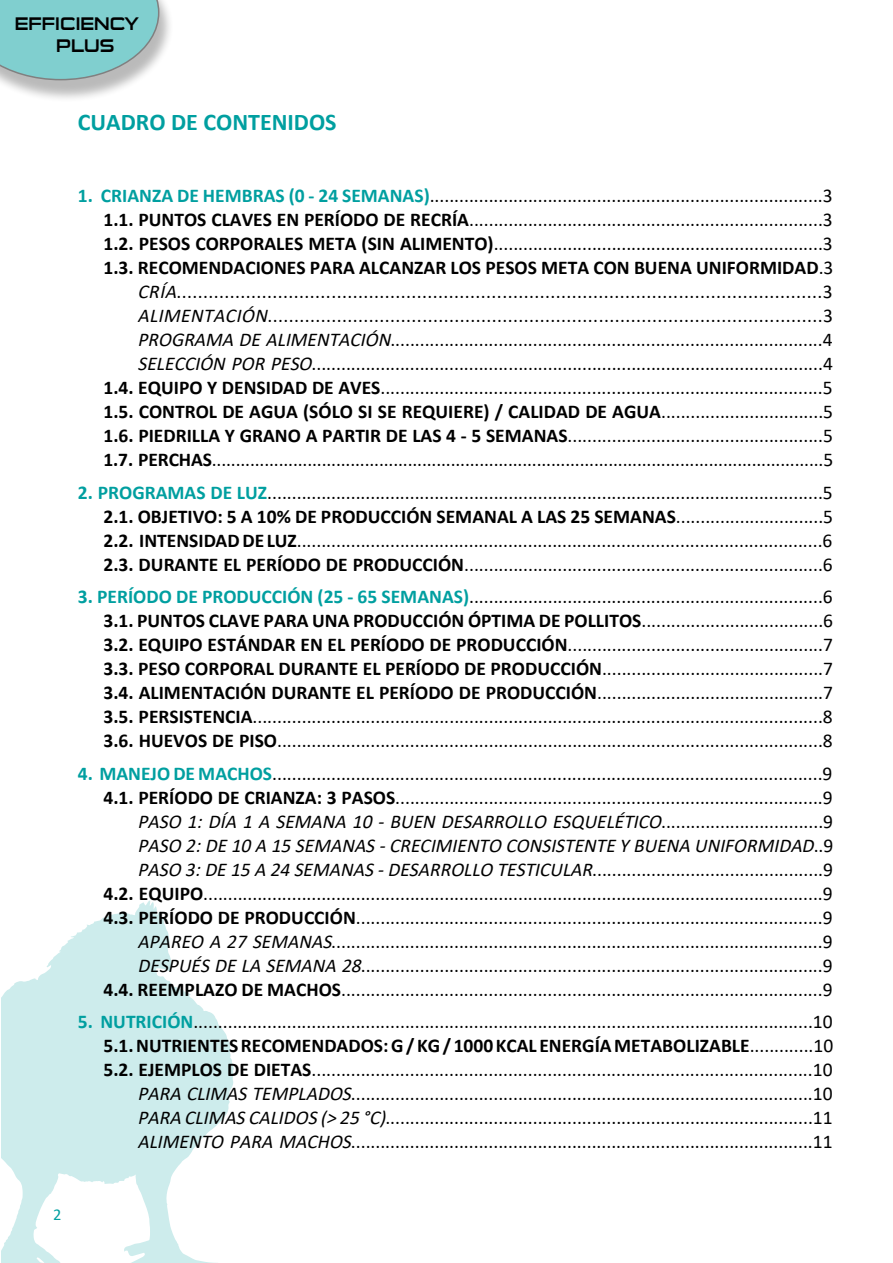
<style>
.page{position:relative;width:893px;height:1263px;background:#fff}
.page>*{position:absolute;margin:0;border:0;box-sizing:border-box;transform-origin:0 0}
.t1{font:700 24px "Calibri";color:#009fa0}
.t2{font:19.5px/24px "Calibri";color:#000;text-align:right}
.t3{font:18px/21.6px "Sui Generis Rg";color:#000}
.t4{font:16.5px "Calibri";color:#009fa0}
.s1{font-weight:700;color:#009fa0}
.s2{font-weight:700}
.s3{font-style:italic}
</style>
<div class="page">
<div style="left:0;top:0;width:174px;height:103px;background:#000;opacity:.55"></div>
<svg style="left:0;top:0;width:159px;height:80px"></svg>
<svg style="left:1px;top:900px;width:233px;height:363px;fill:#cdecec"></svg>
<svg style="left:33px;top:1173px;width:117px;height:90px"></svg>
<p class="t3" style="left:56px;top:14px;width:84px;text-indent:-42px">EFFICIENCY<br>PLUS</p>
<p class="t1" style="left:78px;top:105px;width:260px">CUADRO DE CONTENIDOS</p>
<p class="t2" style="left:78px;top:183px;width:757px"><span class="s1">1. CRIANZA DE HEMBRAS (0 - 24 SEMANAS)</span>................................................................................3<br><span class="s2">1.1. PUNTOS CLAVES EN PERÍODO DE RECRÍA</span>........................................................................3<br><span class="s2">1.2. PESOS CORPORALES META (SIN ALIMENTO)</span>...................................................................3<br><span class="s2">1.3. RECOMENDACIONES PARA ALCANZAR LOS PESOS META CON BUENA UNIFORMIDAD</span>.3<br><span class="s3">CRÍA</span>.........................................................................................................................3<br><span class="s3">ALIMENTACIÓN</span>........................................................................................................3<br><span class="s3">PROGRAMA DEALIMENTACIÓN</span>........................................................................................4<br><span class="s3">SELECCIÓN POR PESO</span>........................................................................................................4<br><span class="s2">1.4. EQUIPO Y DENSIDAD DE AVES</span>..........................................................................................5<br><span class="s2">1.5. CONTROL DE AGUA (SÓLO SI SE REQUIERE) / CALIDAD DE AGUA</span>.................................5<br><span class="s2">1.6. PIEDRILLA Y GRANO A PARTIR DE LAS 4 - 5 SEMANAS</span>....................................................5<br><span class="s2">1.7. PERCHAS</span>................................................................................................................................5</p>
<p class="t2" style="left:103px;top:479px;width:731px;text-align:justify;text-indent:-26px"><span class="s1">2. PROGRAMAS DE LUZ</span>.................................................................................................................5<br><span class="s2">2.1. OBJETIVO: 5 A 10% DE PRODUCCIÓN SEMANAL A LAS 25 SEMANAS</span>..............................5<br><span class="s2">2.2. INTENSIDAD DE LUZ</span>...........................................................................................................6<br><span class="s2">2.3. DURANTE EL PERÍODO DE PRODUCCIÓN</span>.........................................................................6</p>
<p class="t2" style="left:103px;top:584px;width:731px;text-align:justify;text-indent:-26px"><span class="s1">3. PERÍODO DE PRODUCCIÓN (25 - 65 SEMANAS)</span>........................................................................6<br><span class="s2">3.1. PUNTOS CLAVE PARA UNA PRODUCCIÓN ÓPTIMA DE POLLITOS</span>.....................................6<br><span class="s2">3.2. EQUIPO ESTÁNDAR EN EL PERÍODO DE PRODUCCIÓN</span>....................................................7<br><span class="s2">3.3. PESO CORPORAL DURANTE EL PERÍODO DE PRODUCCIÓN</span>.............................................7<br><span class="s2">3.4. ALIMENTACIÓN DURANTE EL PERÍODO DE PRODUCCIÓN</span>..............................................7<br><span class="s2">3.5. PERSISTENCIA</span>....................................................................................................................8<br><span class="s2">3.6. HUEVOS DE PISO</span>...............................................................................................................8</p>
<p class="t2" style="left:78px;top:761px;width:757px"><span class="s1">4. MANEJO DE MACHOS</span>................................................................................................................9<br><span class="s2">4.1. PERÍODO DE CRIANZA: 3 PASOS</span>.......................................................................................9<br><span class="s3">PASO 1:DÍA 1A SEMANA 10-BUEN DESARROLLO ESQUELÉTICO</span>. . . . . . . . . . . . . . . . . . . . . . . . . . . . . . . . . 9<br><span class="s3">PASO 2:DE10A 15SEMANAS-CRECIMIENTO CONSISTENTEYBUENA UNIFORMIDAD</span>. . 9<br><span class="s3">PASO 3:DE15A 24SEMANAS-DESARROLLO TESTICULAR</span>...............................................9<br><span class="s2">4.2. EQUIPO</span>..............................................................................................................................9<br><span class="s2">4.3. PERÍODO DE PRODUCCIÓN</span>...............................................................................................9<br><span class="s3">APAREO A 27SEMANAS</span>....................................................................................................9<br><span class="s3">DESPUÉSDELA SEMANA 28</span>..............................................................................................9<br><span class="s2">4.4. REEMPLAZO DE MACHOS</span>..................................................................................................9</p>
<p class="t2" style="left:78px;top:1009px;width:757px"><span class="s1">5. NUTRICIÓN</span>..............................................................................................................................10<br><span class="s2">5.1. NUTRIENTES RECOMENDADOS: G / KG / 1000 KCAL ENERGÍA METABOLIZABLE</span>.............10<br><span class="s2">5.2. EJEMPLOS DE DIETAS</span>......................................................................................................10<br><span class="s3">PARA CLIMASTEMPLADOS</span>..............................................................................................10<br><span class="s3">PARA CLIMASCALIDOS(&gt;25°C)</span>.......................................................................................11<br><span class="s3">ALIMENTO PARA MACHOS</span>..............................................................................................11</p>
<p class="t4" style="left:53px;top:1203px;width:10px">2</p>
</div>
